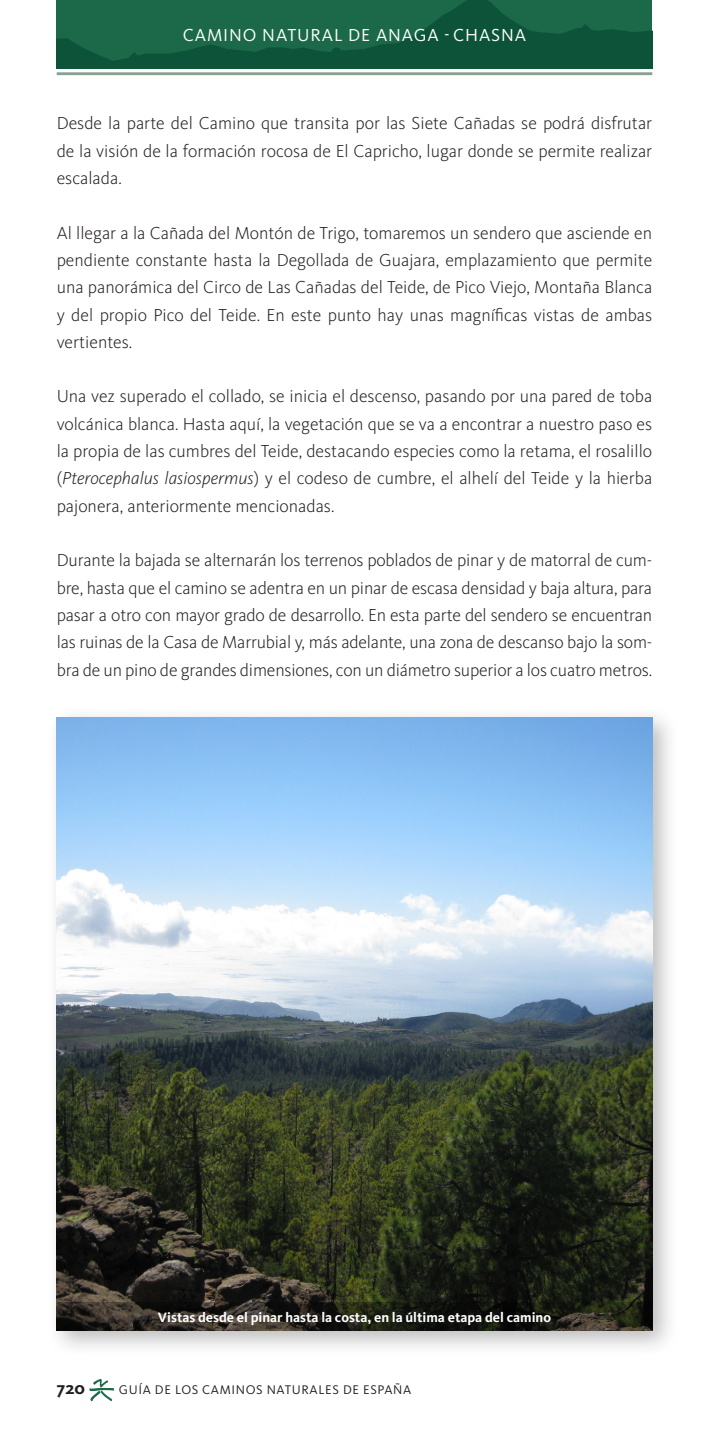
<style>
.page{position:relative;width:709px;height:1446px;background:#fff}
.page>*{position:absolute;margin:0;border:0;box-sizing:border-box;transform-origin:0 0}
.TEXTO_GENERAL{font:300 18px/27.2px "Kievit OT";color:#231f20;text-align:justify}
.t1{font:18px "Kievit OT";letter-spacing:.05em;color:#fff}
.t2{font:700 18px "Kievit";color:#231f20}
.t3{font:700 14px "Kievit";color:#fff}
.t4{font:13px "Kievit OT";letter-spacing:.05em;color:#231f20}
.s1{font-style:italic}
</style>
<div class="page">
<img style="left:57px;top:0;width:595px;height:68px">
<hr style="left:57px;top:72px;width:595px;height:3px;background:#87a18f">
<img style="left:89px;top:1379px;width:25px;height:23px">
<div style="left:46px;top:706px;width:633px;height:651px;background:#231f20;opacity:.3"></div>
<img style="left:57px;top:717px;width:595px;height:585px">
<svg style="left:57px;top:1302px;width:595px;height:29px;background:#24221b"></svg>
<p class="t1" style="left:183px;top:24px;width:345px">CAMINO NATURAL DE ANAGA - CHASNA</p>
<p class="TEXTO_GENERAL" style="left:57px;top:110px;width:597px">Desde la parte del Camino que transita por las Siete Cañadas se podrá disfrutar de la visión de la formación rocosa de El Capricho, lugar donde se permite realizar escalada.</p>
<p class="TEXTO_GENERAL" style="left:57px;top:219px;width:597px">Al llegar a la Cañada del Montón de Trigo, tomaremos un sendero que asciende en pendiente constante hasta la Degollada de Guajara, emplazamiento que permite una panorámica del Circo de Las Cañadas del Teide, de Pico Viejo, Montaña Blanca y del propio Pico del Teide. En este punto hay unas magníficas vistas de ambas vertientes.</p>
<p class="TEXTO_GENERAL" style="left:57px;top:382px;width:597px">Una vez superado el collado, se inicia el descenso, pasando por una pared de toba volcánica blanca. Hasta aquí, la vegetación que se va a encontrar a nuestro paso es la propia de las cumbres del Teide, destacando especies como la retama, el rosalillo (<span class="s1">Pterocephalus lasiospermus</span>) y el codeso de cumbre, el alhelí del Teide y la hierba pajonera, anteriormente mencionadas.</p>
<p class="TEXTO_GENERAL" style="left:57px;top:546px;width:597px">Durante la bajada se alternarán los terrenos poblados de pinar y de matorral de cum&shy;bre, hasta que el camino se adentra en un pinar de escasa densidad y baja altura, para pasar a otro con mayor grado de desarrollo. En esta parte del sendero se encuentran las ruinas de la Casa de Marrubial y, más adelante, una zona de descanso bajo la som&shy;bra de un pino de grandes dimensiones, con un diámetro superior a los cuatro metros.</p>
<p class="t3" style="left:158px;top:1309px;width:395px">Vistas desde el pinar hasta la costa, en la última etapa del camino</p>
<p class="t2" style="left:57px;top:1377px;width:30px">720</p>
<p class="t4" style="left:119px;top:1381px;width:294px">GUÍA DE LOS CAMINOS NATURALES DE ESPAÑA</p>
</div>
